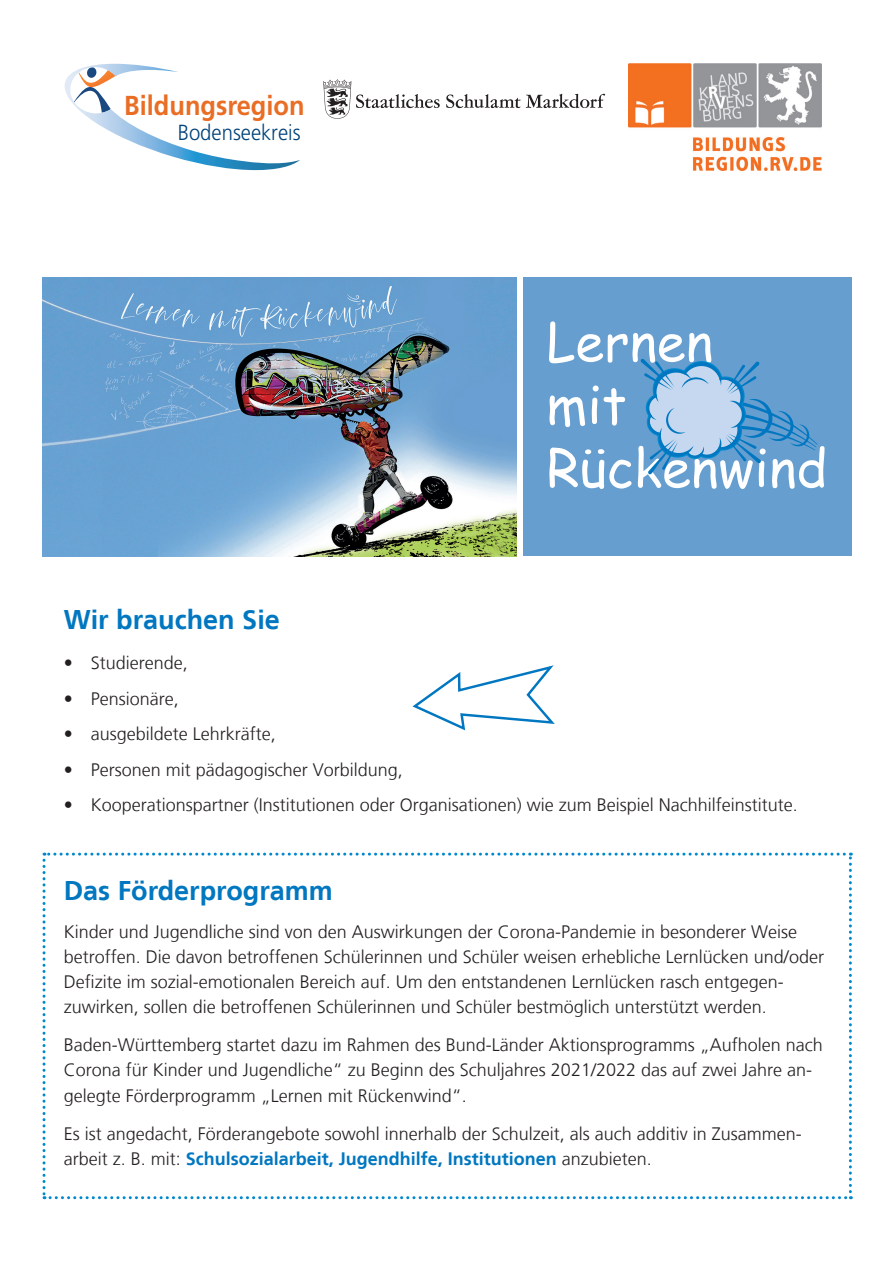
<style>
.page{position:relative;width:893px;height:1263px;background:#fff}
.page>*{position:absolute;margin:0;border:0;box-sizing:border-box;transform-origin:0 0}
.t1{font:52.5px/63px "Comic Sans MS";color:#fff}
.t2{font:700 27.45px "Frutiger LT";color:#e96d24;scale:.93 1}
.t3{font:700 27px "Frutiger LT";color:#0077c0}
.t4{font:300 21.9px "Frutiger LT";color:#004279;scale:.93 1}
.t5{font:300 18px/25.2px "Frutiger LT";color:#231f20}
.s1{color:#fff}
.s2{font-weight:700;color:#0077c0}
</style>
<div class="page">
<svg style="left:323px;top:79px;width:282px;height:40px"></svg>
<svg style="left:65px;top:64px;width:235px;height:106px"></svg>
<img style="left:628px;top:64px;width:193px;height:106px">
<img style="left:43px;top:277px;width:474px;height:279px">
<div style="left:523px;top:277px;width:329px;height:279px;background:#669ed0"></div>
<svg style="left:640px;top:359px;width:177px;height:116px"></svg>
<svg style="left:43px;top:853px;width:809px;height:346px"></svg>
<svg style="left:412px;top:665px;width:143px;height:66px"></svg>
<h2 class="t2" style="left:124px;top:89px;width:195px">Bildungsregion</h2>
<p class="t4" style="left:178px;top:120px;width:134px">Bodenseekreis</p>
<h1 class="t1" style="left:546px;top:309px;width:282px">Lernen<br>mit<br>Rückenwind</h1>
<h3 class="t3" style="left:64px;top:604px;width:218px">Wir brauchen Sie</h3>
<p class="t5" style="left:64px;top:651px;width:126px">• Studierende,</p>
<p class="t5" style="left:64px;top:686px;width:117px">• Pensionäre,</p>
<p class="t5" style="left:64px;top:722px;width:214px">• ausgebildete Lehrkräfte,</p>
<p class="t5" style="left:64px;top:757px;width:341px">• Personen mit pädagogischer Vorbildung,</p>
<p class="t5" style="left:64px;top:793px;width:736px">• Kooperationspartner (Institutionen oder Organisationen) wie zum Beispiel Nachhilfeinstitute.</p>
<h3 class="t3" style="left:64px;top:874px;width:271px">Das Förderprogramm</h3>
<p class="t5" style="left:64px;top:919px;width:762px">Kinder und Jugendliche sind von den Auswirkungen der Corona-Pandemie in besonderer Weise betroffen. Die davon betroffenen Schülerinnen und Schüler weisen erhebliche Lernlücken und/oder Defizite im sozial-emotionalen Bereich auf. Um den entstandenen Lernlücken rasch entgegen&shy;zuwirken, sollen die betroffenen Schülerinnen und Schüler bestmöglich unterstützt werden.</p>
<p class="t5" style="left:64px;top:1032px;width:761px">Baden-Württemberg startet dazu im Rahmen des Bund-Länder Aktionsprogramms „Aufholen nach<br>Corona für Kinder und Jugendliche“ zu Beginn des Schuljahres 2021/2022 das auf zwei Jahre an&shy;gelegte Förderprogramm „Lernen mit Rückenwind“.<span class="s1">•</span></p>
<p class="t5" style="left:64px;top:1121px;width:740px">Es ist angedacht, Förderangebote sowohl innerhalb der Schulzeit, als auch additiv in Zusammen&shy;arbeit z. B. mit: <span class="s2">Schulsozialarbeit, Jugendhilfe, Institutionen</span> anzubieten.</p>
</div>
